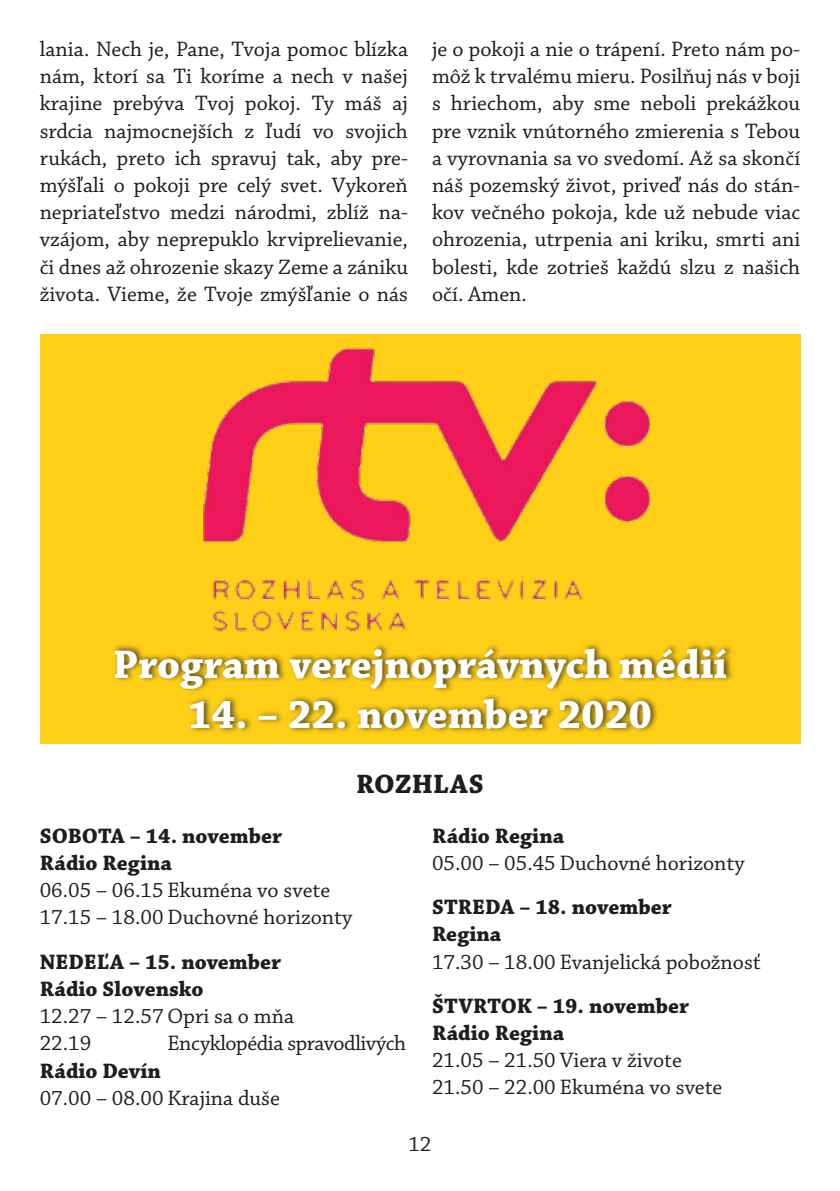
<style>
.page{position:relative;width:840px;height:1191px;background:#fff}
.page>*{position:absolute;margin:0;border:0;box-sizing:border-box;transform-origin:0 0}
.t1{font:700 42px "Chaparral Pro";color:#fff}
.t2{font:700 28px "Chaparral Pro";letter-spacing:.005em;color:#1d1d1b}
.t3{font:22px/27.2px "Chaparral Pro";color:#1d1d1b}
.t4{font:700 22px/27.2px "Chaparral Pro";color:#1d1d1b}
.t5{font:22px "Chaparral Pro";letter-spacing:-.02em;color:#1d1d1b}
</style>
<div class="page">
<div style="left:40px;top:334px;width:759px;height:410px;background:#ffcf18"></div>
<img style="left:203px;top:347px;width:447px;height:285px">
<div style="left:112px;top:642px;width:623px;height:92px;background:#1d1d1b;opacity:.75"></div>
<p class="t3" style="left:40px;top:36px;width:369px;text-align:justify">lania. Nech je, Pane, Tvoja pomoc blízka nám, ktorí sa Ti koríme a nech v našej krajine prebýva Tvoj pokoj. Ty máš aj srdcia najmocnejších z ľudí vo svojich rukách, preto ich spravuj tak, aby pre&shy;mýšľali o pokoji pre celý svet. Vykoreň nepriateľstvo medzi národmi, zblíž na&shy;vzájom, aby neprepuklo krviprelievanie, či dnes až ohrozenie skazy Zeme a zániku života. Vieme, že Tvoje zmýšľanie o nás</p>
<p class="t3" style="left:432px;top:36px;width:369px;text-align:justify">je o pokoji a nie o trápení. Preto nám po&shy;môž k trvalému mieru. Posilňuj nás v boji s hriechom, aby sme neboli prekážkou pre vznik vnútorného zmierenia s Tebou a vyrovnania sa vo svedomí. Až sa skončí náš pozemský život, priveď nás do stán&shy;kov večného pokoja, kde už nebude viac ohrozenia, utrpenia ani kriku, smrti ani bolesti, kde zotrieš každú slzu z našich očí. Amen.</p>
<h1 class="t1" style="left:113px;top:639px;width:615px">Program verejnoprávnych médií</h1>
<h1 class="t1" style="left:188px;top:690px;width:465px">14. – 22. november 2020</h1>
<p class="t2" style="left:356px;top:767px;width:129px">ROZHLAS</p>
<p class="t4" style="left:40px;top:823px;width:244px">SOBOTA – 14. november<br>Rádio Regina</p>
<p class="t3" style="left:40px;top:877px;width:314px">06.05 – 06.15 Ekuména vo svete<br>17.15 – 18.00 Duchovné horizonty</p>
<p class="t4" style="left:40px;top:948px;width:243px">NEDEĽA – 15. november<br>Rádio Slovensko</p>
<p class="t3" style="left:40px;top:1003px;width:256px">12.27 – 12.57 Opri sa o mňa<br>22.19</p>
<p class="t5" style="left:167px;top:1031px;width:240px">Encyklopédia spravodlivých</p>
<p class="t4" style="left:40px;top:1057px;width:123px">Rádio Devín</p>
<p class="t3" style="left:40px;top:1085px;width:241px">07.00 – 08.00 Krajina duše</p>
<p class="t4" style="left:432px;top:822px;width:134px">Rádio Regina</p>
<p class="t3" style="left:432px;top:850px;width:314px">05.00 – 05.45 Duchovné horizonty</p>
<p class="t4" style="left:432px;top:894px;width:241px">STREDA – 18. november<br>Regina</p>
<p class="t3" style="left:432px;top:949px;width:330px">17.30 – 18.00 Evanjelická pobožnosť</p>
<p class="t4" style="left:432px;top:992px;width:258px">ŠTVRTOK – 19. november<br>Rádio Regina</p>
<p class="t3" style="left:432px;top:1047px;width:292px">21.05 – 21.50 Viera v živote<br>21.50 – 22.00 Ekuména vo svete</p>
<p class="t3" style="left:408px;top:1130px;width:25px">12</p>
</div>
